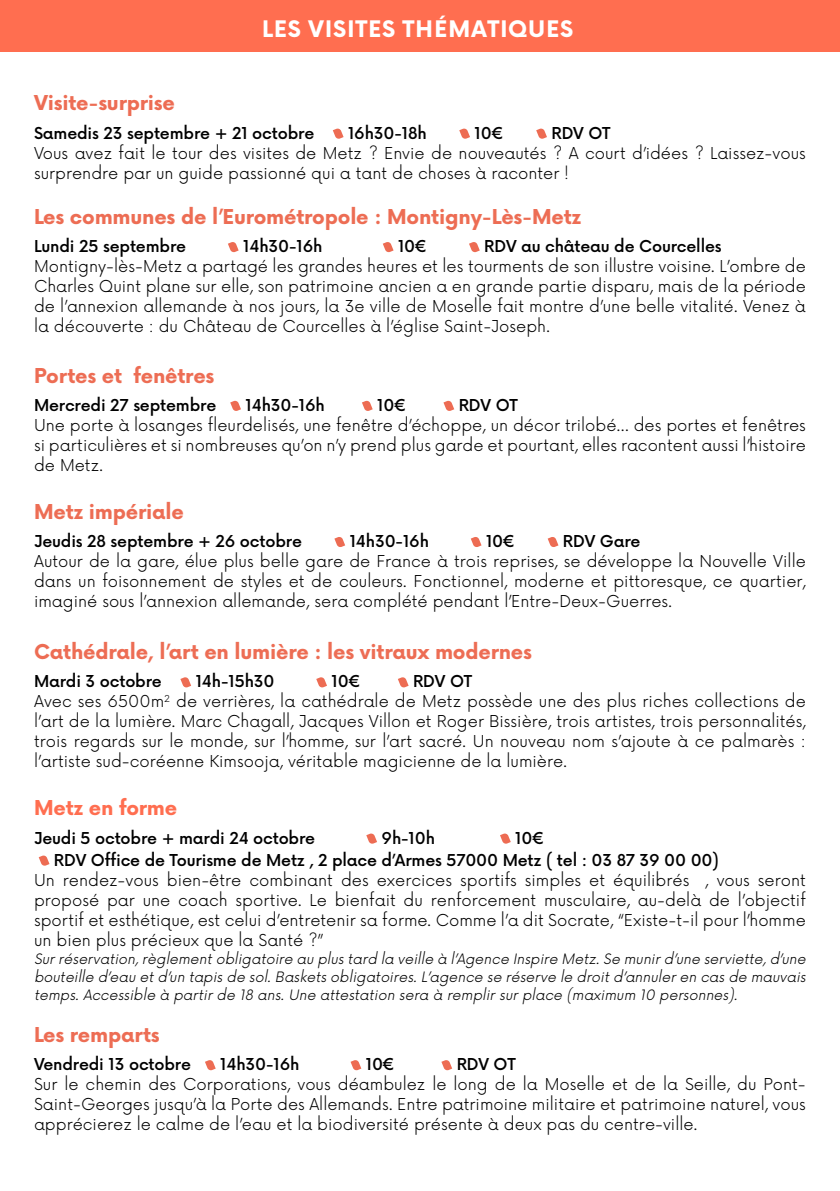
<style>
.page{position:relative;width:840px;height:1191px;background:#fff}
.page>*{position:absolute;margin:0;border:0;box-sizing:border-box;transform-origin:0 0}
.t1{font:800 28px "Now";color:#fff}
.t2{font:700 20px "Now";letter-spacing:-.01em;color:#ed6d54}
.t3{font:700 20px "Now";letter-spacing:-.01em;color:#ff6e50}
.t4{font:300 16px/20px "Now";color:#000;text-align:justify}
.t5{font:500 16px/22px "Now";letter-spacing:-.01em;color:#000}
.t6{font:italic 300 14px/18px "Now";color:#000;text-align:justify}
.s1{font-weight:500}
</style>
<div class="page">
<div style="left:0;top:0;width:839px;height:51px;background:#ff6e50"></div>
<svg style="left:228px;top:242px;width:10px;height:11px"></svg>
<svg style="left:382px;top:242px;width:11px;height:11px"></svg>
<svg style="left:469px;top:242px;width:10px;height:11px"></svg>
<svg style="left:230px;top:400px;width:11px;height:11px"></svg>
<svg style="left:362px;top:400px;width:10px;height:11px"></svg>
<svg style="left:443px;top:400px;width:11px;height:11px"></svg>
<svg style="left:334px;top:537px;width:11px;height:10px"></svg>
<svg style="left:470px;top:537px;width:11px;height:10px"></svg>
<svg style="left:547px;top:537px;width:11px;height:10px"></svg>
<svg style="left:180px;top:677px;width:11px;height:11px"></svg>
<svg style="left:316px;top:677px;width:11px;height:11px"></svg>
<svg style="left:398px;top:677px;width:10px;height:11px"></svg>
<svg style="left:205px;top:1060px;width:10px;height:10px"></svg>
<svg style="left:350px;top:1060px;width:11px;height:10px"></svg>
<svg style="left:441px;top:1060px;width:11px;height:10px"></svg>
<svg style="left:332px;top:128px;width:11px;height:11px"></svg>
<svg style="left:459px;top:128px;width:11px;height:11px"></svg>
<svg style="left:536px;top:128px;width:10px;height:11px"></svg>
<svg style="left:366px;top:833px;width:11px;height:11px"></svg>
<svg style="left:500px;top:833px;width:10px;height:11px"></svg>
<svg style="left:39px;top:855px;width:10px;height:11px"></svg>
<p class="t2" style="left:34px;top:88px;width:142px">Visite-surprise</p>
<h1 class="t1" style="left:261px;top:12px;width:313px">LES VISITES THÉMATIQUES</h1>
<p class="t5" style="left:34px;top:121px;width:281px">Samedis 23 septembre + 21 octobre</p>
<p class="t5" style="left:348px;top:121px;width:80px">16h30-18h</p>
<p class="t5" style="left:474px;top:121px;width:31px">10€</p>
<p class="t5" style="left:551px;top:121px;width:61px">RDV OT</p>
<p class="t4" style="left:34px;top:142px;width:772px">Vous avez fait le tour des visites de Metz ? Envie de nouveautés ? A court d’idées ? Laissez-vous surprendre par un guide passionné qui a tant de choses à raconter !</p>
<p class="t2" style="left:34px;top:202px;width:548px">Les communes de l’Eurométropole : Montigny-Lès-Metz</p>
<p class="t5" style="left:34px;top:234px;width:153px">Lundi 25 septembre</p>
<p class="t5" style="left:243px;top:234px;width:81px">14h30-16h</p>
<p class="t5" style="left:398px;top:234px;width:31px">10€</p>
<p class="t5" style="left:484px;top:234px;width:239px">RDV au château de Courcelles</p>
<p class="t4" style="left:34px;top:255px;width:773px">Montigny-lès-Metz a partagé les grandes heures et les tourments de son illustre voisine. L’ombre de Charles Quint plane sur elle, son patrimoine ancien a en grande partie disparu, mais de la période de l’annexion allemande à nos jours, la 3e ville de Moselle fait montre d’une belle vitalité. Venez à la découverte : du Château de Courcelles à l’église Saint-Joseph.</p>
<p class="t2" style="left:34px;top:360px;width:182px">Portes et fenêtres</p>
<p class="t5" style="left:34px;top:393px;width:184px">Mercredi 27 septembre</p>
<p class="t5" style="left:245px;top:393px;width:81px">14h30-16h</p>
<p class="t5" style="left:377px;top:393px;width:31px">10€</p>
<p class="t5" style="left:458px;top:393px;width:61px">RDV OT</p>
<p class="t4" style="left:34px;top:414px;width:773px">Une porte à losanges fleurdelisés, une fenêtre d’échoppe, un décor trilobé… des portes et fenêtres si particulières et si nombreuses qu’on n’y prend plus garde et pourtant, elles racontent aussi l’histoire de Metz.</p>
<p class="t2" style="left:34px;top:496px;width:151px">Metz impériale</p>
<p class="t5" style="left:34px;top:529px;width:269px">Jeudis 28 septembre + 26 octobre</p>
<p class="t5" style="left:349px;top:529px;width:81px">14h30-16h</p>
<p class="t5" style="left:485px;top:529px;width:31px">10€</p>
<p class="t5" style="left:562px;top:529px;width:79px">RDV Gare</p>
<p class="t4" style="left:34px;top:550px;width:773px">Autour de la gare, élue plus belle gare de France à trois reprises, se développe la Nouvelle Ville dans un foisonnement de styles et de couleurs. Fonctionnel, moderne et pittoresque, ce quartier, imaginé sous l’annexion allemande, sera complété pendant l’Entre-Deux-Guerres.</p>
<p class="t2" style="left:34px;top:637px;width:499px">Cathédrale, l’art en lumière : les vitraux modernes</p>
<p class="t5" style="left:34px;top:669px;width:129px">Mardi 3 octobre</p>
<p class="t5" style="left:195px;top:669px;width:80px">14h-15h30</p>
<p class="t5" style="left:331px;top:669px;width:31px">10€</p>
<p class="t4" style="left:34px;top:670px;width:773px;text-align:left;text-indent:379px"><span class="s1">RDV OT<br></span>Avec ses 6500m<sup>2</sup> de verrières, la cathédrale de Metz possède une des plus riches collections de l’art de la lumière. Marc Chagall, Jacques Villon et Roger Bissière, trois artistes, trois personnalités, trois regards sur le monde, sur l’homme, sur l’art sacré. Un nouveau nom s’ajoute à ce palmarès : l’artiste sud-coréenne Kimsooja, véritable magicienne de la lumière.</p>
<p class="t3" style="left:34px;top:793px;width:145px">Metz en forme</p>
<p class="t5" style="left:34px;top:826px;width:282px">Jeudi 5 octobre + mardi 24 octobre</p>
<p class="t5" style="left:381px;top:826px;width:55px">9h-10h</p>
<p class="t5" style="left:54px;top:826px;width:666px;text-indent:461px">10€<br>RDV Office de Tourisme de Metz , 2 place d’Armes 57000 Metz ( tel : 03 87 39 00 00)</p>
<p class="t4" style="left:34px;top:868px;width:773px">Un rendez-vous bien-être combinant des exercices sportifs simples et équilibrés , vous seront proposé par une coach sportive. Le bienfait du renforcement musculaire, au-delà de l’objectif sportif et esthétique, est celui d’entretenir sa forme. Comme l’a dit Socrate, “Existe-t-il pour l’homme un bien plus précieux que la Santé ?”</p>
<p class="t6" style="left:34px;top:948px;width:776px">Surréservation,règlementobligatoire au plustard la veille à l’Agence Inspire Metz.Se munird’une serviette,d’une bouteille d’eau etd’un tapisde sol.Basketsobligatoires.L’agence se réserve le droitd’annuleren casde mauvais temps.Accessible à partirde 18 ans.Une attestation sera à remplirsurplace (maximum 10 personnes).</p>
<p class="t2" style="left:34px;top:1019px;width:127px">Les remparts</p>
<p class="t5" style="left:34px;top:1052px;width:158px">Vendredi 13 octobre</p>
<p class="t5" style="left:220px;top:1052px;width:81px">14h30-16h</p>
<p class="t5" style="left:365px;top:1052px;width:31px">10€</p>
<p class="t5" style="left:456px;top:1052px;width:61px">RDV OT</p>
<p class="t4" style="left:34px;top:1073px;width:773px">Sur le chemin des Corporations, vous déambulez le long de la Moselle et de la Seille, du Pont-Saint-Georges jusqu’à la Porte des Allemands. Entre patrimoine militaire et patrimoine naturel, vous apprécierez le calme de l’eau et la biodiversité présente à deux pas du centre-ville.</p>
</div>
